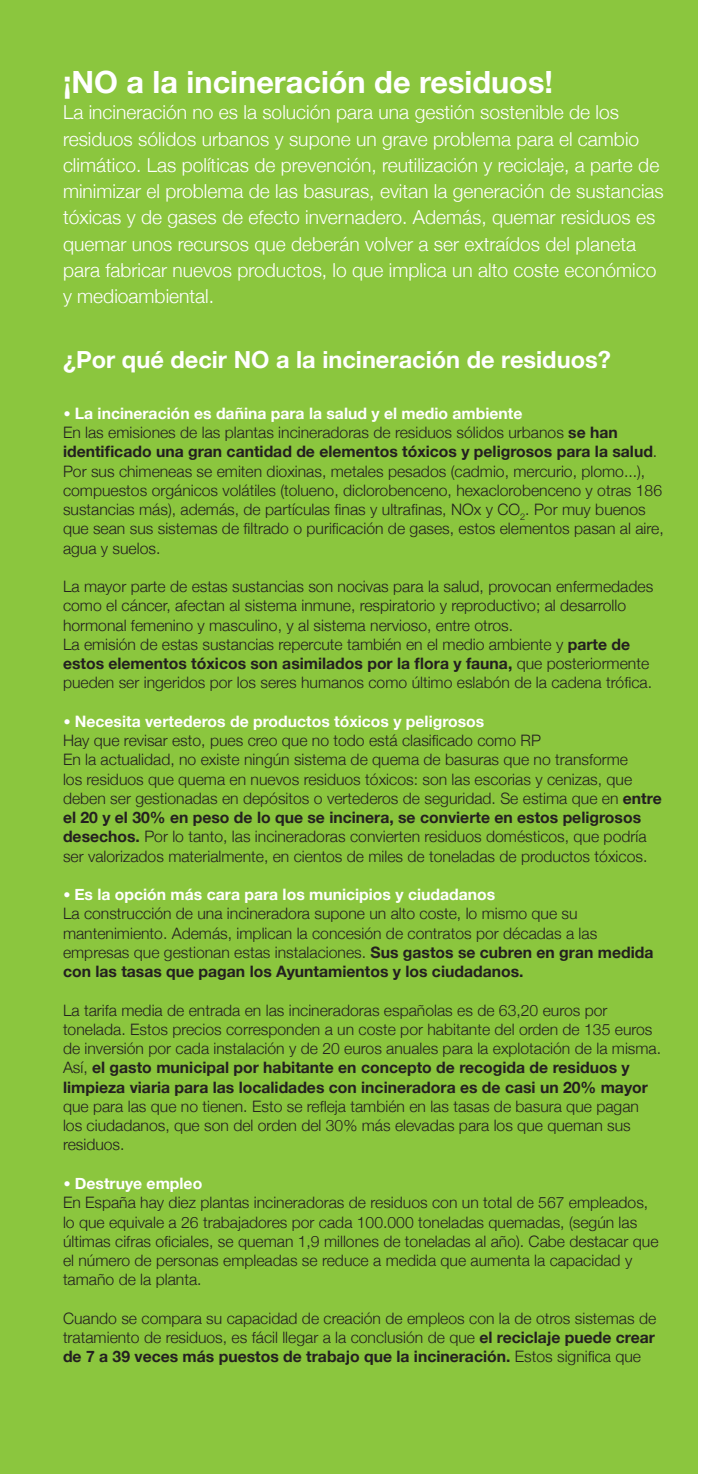
<style>
.page{position:relative;width:717px;height:1474px;background:#fff}
.page>*{position:absolute;margin:0;border:0;box-sizing:border-box;transform-origin:0 0}
.t1{font:700 30.62px "Helvetica Neue";color:#fff}
.t2{font:700 23.62px "Helvetica Neue";color:#fff}
.t3{font:300 19.25px/26.2px "Helvetica Neue";color:#fff}
.t4{font:300 15.75px/19.2px "Helvetica Neue";color:#231f20}
.s1{font-family:"DIN Pro";font-weight:500;color:#fff}
.s2{font-weight:700;color:#fff}
.s3{font-weight:700}
.s4{font-family:"DIN Pro";font-weight:700;color:#fff}
</style>
<div class="page">
<div style="left:0;top:0;width:697px;height:1473px;background:#8bc63e"></div>
<h1 class="t1" style="left:63px;top:63px;width:491px">¡NO a la incineración de residuos!</h1>
<p class="t3" style="left:63px;top:99px;width:602px">La incineración no es la solución para una gestión sostenible de los residuos sólidos urbanos y supone un grave problema para el cambio climático. Las políticas de prevención, reutilización y reciclaje, a parte de minimizar el problema de las basuras, evitan la generación de sustancias tóxicas y de gases de efecto invernadero. Además, quemar residuos es quemar unos recursos que deberán volver a ser extraídos del planeta para fabricar nuevos productos, lo que implica un alto coste económico y medioambiental.</p>
<h2 class="t2" style="left:63px;top:345px;width:549px">¿Por qué decir NO a la incineración de residuos?</h2>
<p class="t4" style="left:63px;top:403px;width:602px"><span class="s1">•</span> <span class="s2">La incineración es dañina para la salud y el medio ambiente<br></span>En las emisiones de las plantas incineradoras de residuos sólidos urbanos <span class="s3">se han identificado una gran cantidad de elementos tóxicos y peligrosos para la salud</span>.<br>Por sus chimeneas se emiten dioxinas, metales pesados (cadmio, mercurio, plomo...), compuestos orgánicos volátiles (tolueno, diclorobenceno, hexaclorobenceno y otras 186 sustancias más), además, de partículas finas y ultrafinas, NOx y CO<sub>2</sub>. Por muy buenos que sean sus sistemas de filtrado o purificación de gases, estos elementos pasan al aire, agua y suelos.</p>
<p class="t4" style="left:63px;top:576px;width:592px">La mayor parte de estas sustancias son nocivas para la salud, provocan enfermedades como el cáncer, afectan al sistema inmune, respiratorio y reproductivo; al desarrollo hormonal femenino y masculino, y al sistema nervioso, entre otros.<br>La emisión de estas sustancias repercute también en el medio ambiente y <span class="s3">parte de estos elementos tóxicos son asimilados por la flora y fauna,</span> que posteriormente pueden ser ingeridos por los seres humanos como último eslabón de la cadena trófica.</p>
<p class="t4" style="left:63px;top:711px;width:600px"><span class="s1">•</span> <span class="s2">Necesita vertederos de productos tóxicos y peligrosos<br></span>Hay que revisar esto, pues creo que no todo está clasificado como RP<br>En la actualidad, no existe ningún sistema de quema de basuras que no transforme<br>los residuos que quema en nuevos residuos tóxicos: son las escorias y cenizas, que deben ser gestionadas en depósitos o vertederos de seguridad. Se estima que en <span class="s3">entre el 20 y el 30% en peso de lo que se incinera, se convierte en estos peligrosos desechos.</span> Por lo tanto, las incineradoras convierten residuos domésticos, que podría ser valorizados materialmente, en cientos de miles de toneladas de productos tóxicos.</p>
<p class="t4" style="left:63px;top:884px;width:592px"><span class="s4">•</span> <span class="s2">Es la opción más cara para los municipios y ciudadanos<br></span>La construcción de una incineradora supone un alto coste, lo mismo que su mantenimiento. Además, implican la concesión de contratos por décadas a las empresas que gestionan estas instalaciones. <span class="s3">Sus gastos se cubren en gran medida con las tasas que pagan los Ayuntamientos y los ciudadanos.</span></p>
<p class="t4" style="left:63px;top:1000px;width:600px">La tarifa media de entrada en las incineradoras españolas es de 63,20 euros por tonelada. Estos precios corresponden a un coste por habitante del orden de 135 euros de inversión por cada instalación y de 20 euros anuales para la explotación de la misma.<br>Así, <span class="s3">el gasto municipal por habitante en concepto de recogida de residuos y limpieza viaria para las localidades con incineradora es de casi un 20% mayor</span></p>
<p class="t4" style="left:63px;top:1096px;width:577px">que para las que no tienen. Esto se refleja también en las tasas de basura que pagan los ciudadanos, que son del orden del 30% más elevadas para los que queman sus residuos.</p>
<p class="t4" style="left:63px;top:1173px;width:597px"><span class="s1">•</span> <span class="s2">Destruye empleo<br></span>En España hay diez plantas incineradoras de residuos con un total de 567 empleados, lo que equivale a 26 trabajadores por cada 100.000 toneladas quemadas, (según las últimas cifras oficiales, se queman 1,9 millones de toneladas al año). Cabe destacar que el número de personas empleadas se reduce a medida que aumenta la capacidad y tamaño de la planta.</p>
<p class="t4" style="left:63px;top:1308px;width:595px;text-align:justify">Cuando se compara su capacidad de creación de empleos con la de otros sistemas de tratamiento de residuos, es fácil llegar a la conclusión de que <span class="s3">el reciclaje puede crear de 7 a 39 veces más puestos de trabajo que la incineración.</span> Estos significa que</p>
</div>
